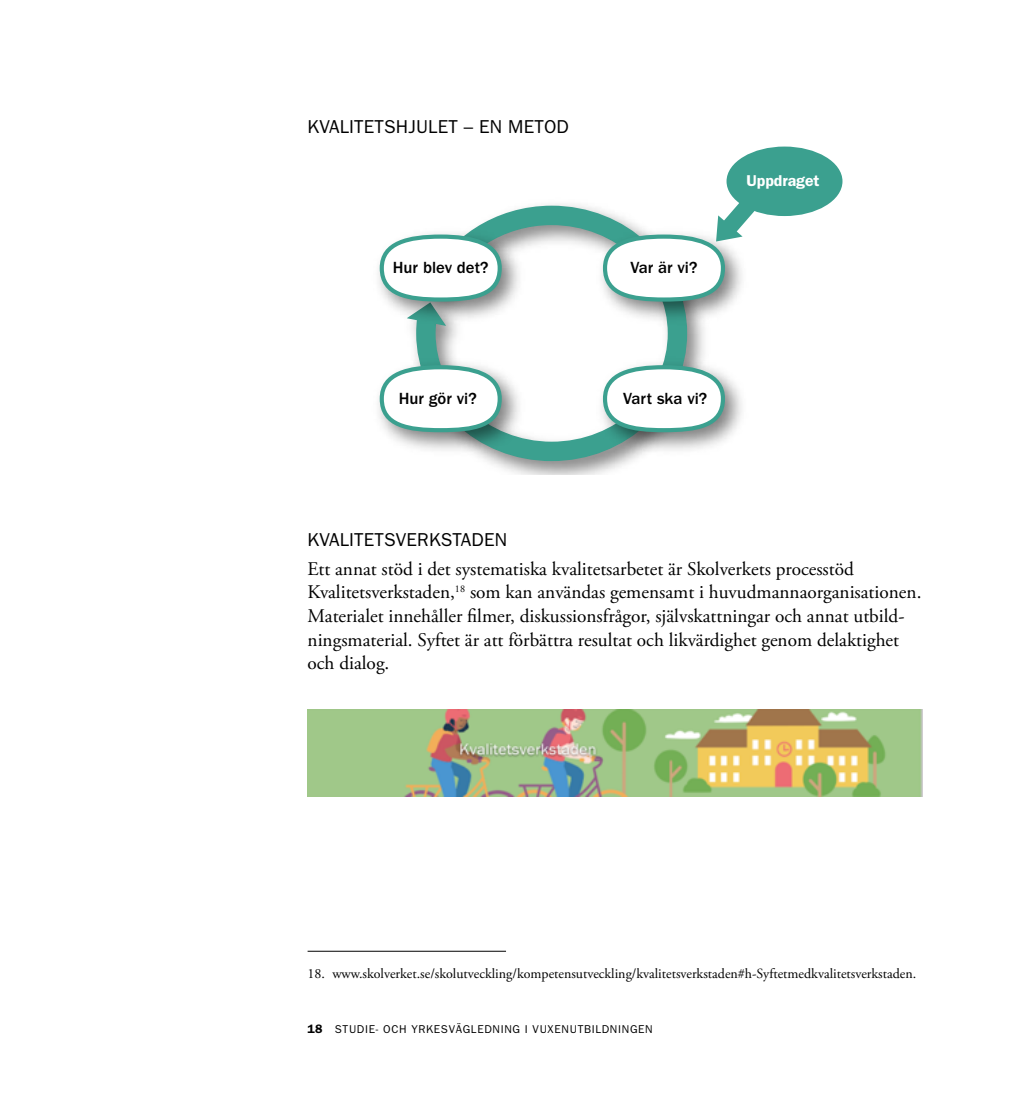
<style>
.page{position:relative;width:1022px;height:1117px;background:#fff}
.page>*{position:absolute;margin:0;border:0;box-sizing:border-box;transform-origin:0 0}
.Brödtext{font:19.25px/23.6px "Adobe Garamond Pro";color:#000}
.t1{font:18.72px "Franklin Gothic LT";letter-spacing:.01em;color:#000}
.t2{font:500 16.62px "Franklin Gothic LT";color:#000}
.Note{font:600 15.75px "Franklin Gothic LT";color:#fff}
.Note-2{font:14px "Adobe Garamond Pro";color:#000}
.t3{font:11.38px "Franklin Gothic LT";letter-spacing:.06em;color:#000}
.s1{font-weight:600;font-size:12.25px}
</style>
<div class="page">
<img style="left:308px;top:709px;width:615px;height:87px">
<hr style="left:308px;top:950px;width:198px;height:1px;background:#000">
<svg style="left:409px;top:202px;width:288px;height:268px"></svg>
<img style="left:378px;top:352px;width:152px;height:109px">
<div style="left:382px;top:367px;width:118px;height:63px;background:#fff;border-radius:50%"></div>
<div style="left:380px;top:365px;width:122px;height:67px;border:4px solid #3ba08f;border-radius:50%"></div>
<img style="left:590px;top:221px;width:152px;height:110px">
<div style="left:605px;top:236px;width:118px;height:63px;background:#fff;border-radius:50%"></div>
<div style="left:603px;top:234px;width:122px;height:67px;border:4px solid #3ba08f;border-radius:50%"></div>
<img style="left:378px;top:221px;width:152px;height:110px">
<div style="left:382px;top:236px;width:118px;height:63px;background:#fff;border-radius:50%"></div>
<div style="left:380px;top:234px;width:122px;height:67px;border:4px solid #3ba08f;border-radius:50%"></div>
<img style="left:590px;top:352px;width:152px;height:109px">
<div style="left:605px;top:367px;width:118px;height:63px;background:#fff;border-radius:50%"></div>
<div style="left:603px;top:365px;width:122px;height:67px;border:4px solid #3ba08f;border-radius:50%"></div>
<div style="left:726px;top:146px;width:116px;height:70px;background:#3ba08f;border-radius:50%"></div>
<svg style="left:716px;top:196px;width:42px;height:45px"></svg>
<h3 class="t1" style="left:308px;top:116px;width:263px">KVALITETSHJULET – EN METOD</h3>
<p class="t2" style="left:393px;top:258px;width:97px">Hur blev det?</p>
<p class="t2" style="left:630px;top:258px;width:68px">Var är vi?</p>
<p class="Note" style="left:746px;top:171px;width:75px">Uppdraget</p>
<p class="t2" style="left:399px;top:388px;width:79px">Hur gör vi?</p>
<p class="t2" style="left:623px;top:388px;width:86px">Vart ska vi?</p>
<h3 class="t1" style="left:308px;top:528px;width:201px">KVALITETSVERKSTADEN</h3>
<p class="Brödtext" style="left:308px;top:557px;width:615px">Ett annat stöd i det systematiska kvalitetsarbetet är Skolverkets processtöd Kvalitetsverkstaden,<sup>18</sup> som kan användas gemensamt i huvudmannaorganisationen.<br>Materialet innehåller filmer, diskussionsfrågor, självskattningar och annat utbild&shy;ningsmaterial. Syftet är att förbättra resultat och likvärdighet genom delaktighet och dialog.</p>
<p class="Note-2" style="left:308px;top:964px;width:610px">18. www.skolverket.se/skolutveckling/kompetensutveckling/kvalitetsverkstaden#h-Syftetmedkvalitetsverkstaden.</p>
<p class="t3" style="left:308px;top:1022px;width:347px"><span class="s1">18</span> STUDIE- OCH YRKESVÄGLEDNING I VUXENUTBILDNINGEN</p>
</div>
